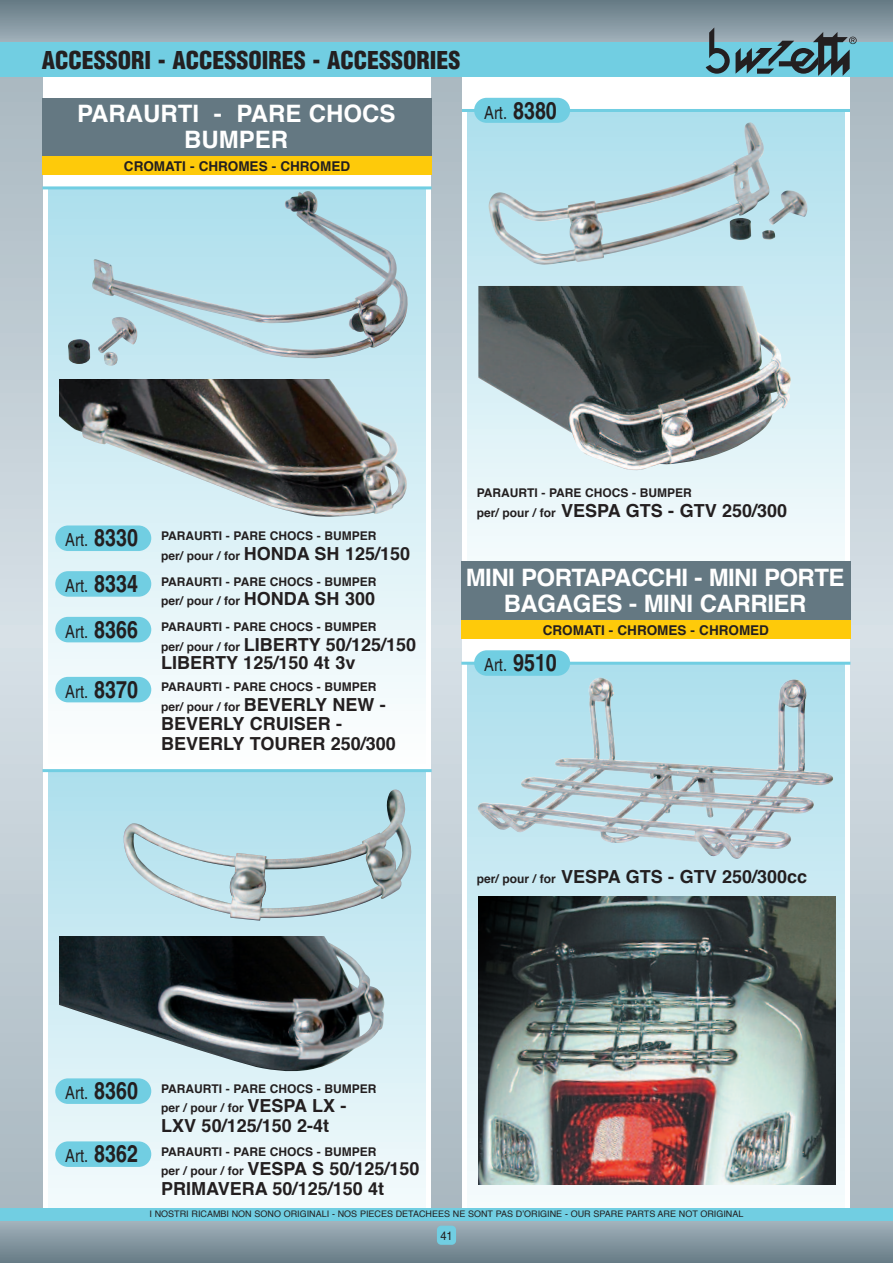
<style>
.page{position:relative;width:893px;height:1263px;background:#fff}
.page>*{position:absolute;margin:0;border:0;box-sizing:border-box;transform-origin:0 0}
.t1{font:700 24px/25.5px "Helvetica";letter-spacing:-.015em;color:#fff;text-align:center}
.t2{font:900 condensed 24px "Helvetica";color:#231f20}
.t3{font:700 18px/19.5px "Helvetica";color:#231f20}
.t4{font:condensed 18px "Helvetica";color:#231f20}
.t5{font:700 13.5px "Helvetica";color:#231f20}
.t6{font:12.3px "Helvetica";color:#231f20;scale:.9 1}
.t7{font:700 12px/19.5px "Helvetica";color:#231f20}
.t8{font:9px "Helvetica";color:#231f20}
.s1{font-weight:700;font-size:24px}
.s2{font-size:12px}
.s3{font-size:18px}
</style>
<div class="page">
<svg style="left:468px;top:112px;width:376px;height:449px"></svg>
<img style="left:489px;top:122px;width:280px;height:143px">
<hr style="left:461px;top:109px;width:389px;height:3px;background:#71cee2">
<div style="left:474px;top:98px;width:96px;height:25px;background:#71cee2;border-radius:13px"></div>
<div style="left:468px;top:663px;width:376px;height:600px;background:linear-gradient(to bottom,#addfec,#fcfefe)"></div>
<img style="left:477px;top:677px;width:357px;height:182px">
<div style="left:49px;top:188px;width:376px;height:576px;background:linear-gradient(to bottom,#abddea,#fcfefe)"></div>
<svg style="left:49px;top:772px;width:376px;height:436px"></svg>
<img style="left:122px;top:789px;width:290px;height:132px">
<svg style="left:432px;top:77px;width:29px;height:1131px;background:#c0ccd3"></svg>
<svg style="left:0;top:77px;width:43px;height:1131px;background:#c0ccd3"></svg>
<svg style="left:850px;top:77px;width:43px;height:1131px;background:#c0ccd3"></svg>
<div style="left:0;top:0;width:893px;height:43px;background:linear-gradient(to bottom,#647a84,#a2b1bb)"></div>
<div style="left:0;top:1220px;width:893px;height:43px;background:linear-gradient(to bottom,#a4b4bd,#667b85)"></div>
<div style="left:0;top:43px;width:893px;height:34px;background:#71cee2"></div>
<div style="left:0;top:1208px;width:893px;height:12px;background:#71cee2"></div>
<div style="left:437px;top:1226px;width:19px;height:19px;background:#71cee2;border-radius:4px"></div>
<img style="left:60px;top:379px;width:348px;height:138px">
<hr style="left:43px;top:186px;width:389px;height:3px;background:#71cee2">
<img style="left:478px;top:286px;width:313px;height:185px">
<hr style="left:461px;top:662px;width:389px;height:3px;background:#71cee2">
<div style="left:474px;top:650px;width:96px;height:26px;background:#71cee2;border-radius:13px"></div>
<div style="left:43px;top:98px;width:389px;height:59px;background:#647882"></div>
<img style="left:92px;top:191px;width:316px;height:168px">
<div style="left:461px;top:561px;width:389px;height:59px;background:#647882"></div>
<img style="left:67px;top:316px;width:71px;height:48px">
<div style="left:55px;top:525px;width:96px;height:26px;background:#71cee2;border-radius:13px"></div>
<div style="left:55px;top:571px;width:96px;height:26px;background:#71cee2;border-radius:13px"></div>
<div style="left:55px;top:617px;width:96px;height:25px;background:#71cee2;border-radius:13px"></div>
<div style="left:55px;top:677px;width:96px;height:25px;background:#71cee2;border-radius:13px"></div>
<img style="left:60px;top:936px;width:325px;height:136px">
<hr style="left:43px;top:769px;width:389px;height:3px;background:#71cee2">
<div style="left:55px;top:1078px;width:96px;height:26px;background:#71cee2;border-radius:13px"></div>
<div style="left:55px;top:1141px;width:96px;height:26px;background:#71cee2;border-radius:13px"></div>
<img style="left:478px;top:896px;width:358px;height:288px">
<div style="left:43px;top:156px;width:389px;height:19px;background:#feca0a"></div>
<div style="left:461px;top:620px;width:389px;height:19px;background:#feca0a"></div>
<svg style="left:706px;top:27px;width:151px;height:49px"></svg>
<h1 class="t2" style="left:42px;top:46px;width:420px">ACCESSORI - ACCESSOIRES - ACCESSORIES</h1>
<h1 class="t1" style="left:77px;top:103px;width:320px">PARAURTI - PARE CHOCS<br>BUMPER</h1>
<p class="t5" style="left:124px;top:160px;width:228px">CROMATI - CHROMES - CHROMED</p>
<h2 class="t4" style="left:484px;top:106px;width:74px">Art. <span class="s1">8380</span></h2>
<h2 class="t4" style="left:65px;top:533px;width:74px">Art. <span class="s1">8330</span></h2>
<p class="t7" style="left:161px;top:527px;width:217px">PARAURTI - PARE CHOCS - BUMPER</p>
<h2 class="t3" style="left:161px;top:545px;width:251px"><span class="s2">PER/ POUR / FOR</span> HONDA SH 125/150</h2>
<p class="t7" style="left:477px;top:484px;width:217px">PARAURTI - PARE CHOCS - BUMPER</p>
<h2 class="t3" style="left:477px;top:502px;width:312px"><span class="s2">PER/ POUR / FOR</span> VESPA GTS - GTV 250/300</h2>
<h2 class="t4" style="left:65px;top:579px;width:74px">Art. <span class="s1">8334</span></h2>
<p class="t7" style="left:161px;top:573px;width:217px">PARAURTI - PARE CHOCS - BUMPER<br>PER/ POUR / FOR <span class="s3">HONDA SH 300</span></p>
<h1 class="t1" style="left:466px;top:567px;width:380px">MINI PORTAPACCHI - MINI PORTE<br>BAGAGES - MINI CARRIER</h1>
<h2 class="t4" style="left:65px;top:625px;width:74px">Art. <span class="s1">8366</span></h2>
<p class="t7" style="left:161px;top:618px;width:217px">PARAURTI - PARE CHOCS - BUMPER</p>
<h2 class="t3" style="left:161px;top:637px;width:256px;line-height:18px"><span class="s2">PER/ POUR / FOR</span> LIBERTY 50/125/150<br>LIBERTY 125/150 4T 3V</h2>
<p class="t5" style="left:543px;top:624px;width:228px">CROMATI - CHROMES - CHROMED</p>
<h2 class="t4" style="left:484px;top:658px;width:74px">Art. <span class="s1">9510</span></h2>
<h2 class="t4" style="left:65px;top:685px;width:74px">Art. <span class="s1">8370</span></h2>
<p class="t7" style="left:161px;top:678px;width:226px">PARAURTI - PARE CHOCS - BUMPER<br>PER/ POUR / FOR <span class="s3">BEVERLY NEW -</span></p>
<h2 class="t3" style="left:161px;top:716px;width:236px">BEVERLY CRUISER -<br>BEVERLY TOURER 250/300</h2>
<h2 class="t3" style="left:477px;top:868px;width:332px"><span class="s2">PER/ POUR / FOR</span> VESPA GTS - GTV 250/300CC</h2>
<h2 class="t4" style="left:65px;top:1086px;width:74px">Art. <span class="s1">8360</span></h2>
<h2 class="t4" style="left:65px;top:1149px;width:74px">Art. <span class="s1">8362</span></h2>
<p class="t7" style="left:161px;top:1080px;width:217px">PARAURTI - PARE CHOCS - BUMPER<br>PER / POUR / FOR <span class="s3">VESPA LX -</span></p>
<h2 class="t3" style="left:161px;top:1117px;width:170px">LXV 50/125/150 2-4T</h2>
<p class="t7" style="left:161px;top:1143px;width:217px">PARAURTI - PARE CHOCS - BUMPER</p>
<h2 class="t3" style="left:161px;top:1161px;width:260px"><span class="s2">PER / POUR / FOR</span> VESPA S 50/125/150<br>PRIMAVERA 50/125/150 4T</h2>
<p class="t8" style="left:150px;top:1210px;width:595px">I NOSTRI RICAMBI NON SONO ORIGINALI - NOS PIECES DETACHEES NE SONT PAS D’ORIGINE - OUR SPARE PARTS ARE NOT ORIGINAL</p>
<p class="t6" style="left:440px;top:1230px;width:15px">41</p>
</div>
